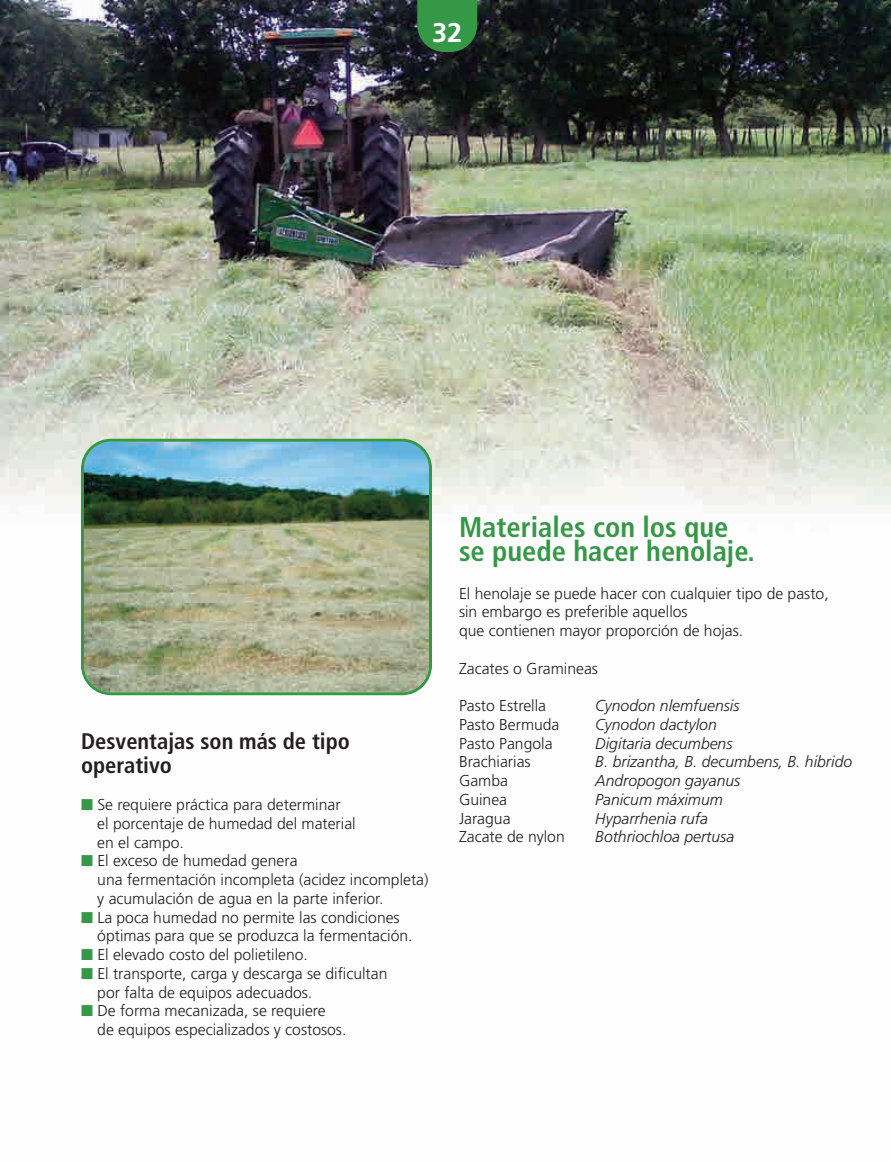
<style>
.page{position:relative;width:891px;height:1161px;background:#fff}
.page>*{position:absolute;margin:0;border:0;box-sizing:border-box;transform-origin:0 0}
.t1{font:700 condensed 28.5px/24px "Frutiger";color:#359847}
.t2{font:700 27px "Frutiger";color:#fff}
.t3{font:700 condensed 22.5px/24px "Frutiger";color:#231f20}
.t4{font:300 15.75px/18.8px "Frutiger";color:#231f20}
.t5{font:italic 300 15.75px "Frutiger";color:#231f20}
.s1{color:#359847}
</style>
<div class="page">
<img style="left:0;top:0;width:891px;height:696px">
<svg style="left:417px;top:0;width:60px;height:52px;background:#318a42"></svg>
<img style="left:81px;top:439px;width:351px;height:256px">
<h2 class="t2" style="left:432px;top:22px;width:31px">32</h2>
<h3 class="t3" style="left:81px;top:731px;width:270px">Desventajas son más de tipo operativo</h3>
<p class="t4" style="left:97px;top:797px;width:260px;text-indent:-16px"><span class="s1">■</span> Se requiere práctica para determinar el porcentaje de humedad del material en el campo.</p>
<p class="t4" style="left:97px;top:853px;width:333px;text-indent:-16px"><span class="s1">■</span> El exceso de humedad genera<br>una fermentación incompleta (acidez incompleta) y acumulación de agua en la parte inferior.</p>
<p class="t4" style="left:97px;top:909px;width:317px;text-indent:-16px"><span class="s1">■</span> La poca humedad no permite las condiciones óptimas para que se produzca la fermentación.</p>
<p class="t4" style="left:81px;top:946px;width:229px"><span class="s1">■</span> El elevado costo del polietileno.</p>
<p class="t4" style="left:97px;top:965px;width:292px;text-indent:-16px"><span class="s1">■</span> El transporte, carga y descarga se dificultan por falta de equipos adecuados.</p>
<p class="t4" style="left:97px;top:1003px;width:251px;text-indent:-16px"><span class="s1">■</span> De forma mecanizada, se requiere<br>de equipos especializados y costosos.</p>
<h1 class="t1" style="left:459px;top:518px;width:297px">Materiales con los que se puede hacer henolaje.</h1>
<p class="t4" style="left:459px;top:585px;width:371px">El henolaje se puede hacer con cualquier tipo de pasto, sin embargo es preferible aquellos<br>que contienen mayor proporción de hojas.</p>
<p class="t4" style="left:459px;top:660px;width:141px">Zacates o Gramineas</p>
<p class="t4" style="left:459px;top:697px;width:89px">Pasto Estrella</p>
<p class="t5" style="left:595px;top:699px;width:146px">Cynodon nlemfuensis</p>
<p class="t4" style="left:459px;top:716px;width:102px">Pasto Bermuda</p>
<p class="t5" style="left:595px;top:718px;width:123px">Cynodon dactylon</p>
<p class="t4" style="left:459px;top:735px;width:95px">Pasto Pangola</p>
<p class="t5" style="left:595px;top:737px;width:139px">Digitaria decumbens</p>
<p class="t4" style="left:459px;top:754px;width:73px">Brachiarias</p>
<p class="t5" style="left:595px;top:756px;width:258px">B. brizantha, B. decumbens, B. hibrido</p>
<p class="t4" style="left:459px;top:772px;width:50px">Gamba</p>
<p class="t5" style="left:595px;top:774px;width:147px">Andropogon gayanus</p>
<p class="t4" style="left:459px;top:791px;width:50px">Guinea</p>
<p class="t5" style="left:595px;top:793px;width:129px">Panicum máximum</p>
<p class="t4" style="left:459px;top:810px;width:53px">Jaragua</p>
<p class="t5" style="left:595px;top:812px;width:114px">Hyparrhenia rufa</p>
<p class="t4" style="left:459px;top:829px;width:107px">Zacate de nylon</p>
<p class="t5" style="left:595px;top:831px;width:140px">Bothriochloa pertusa</p>
</div>
